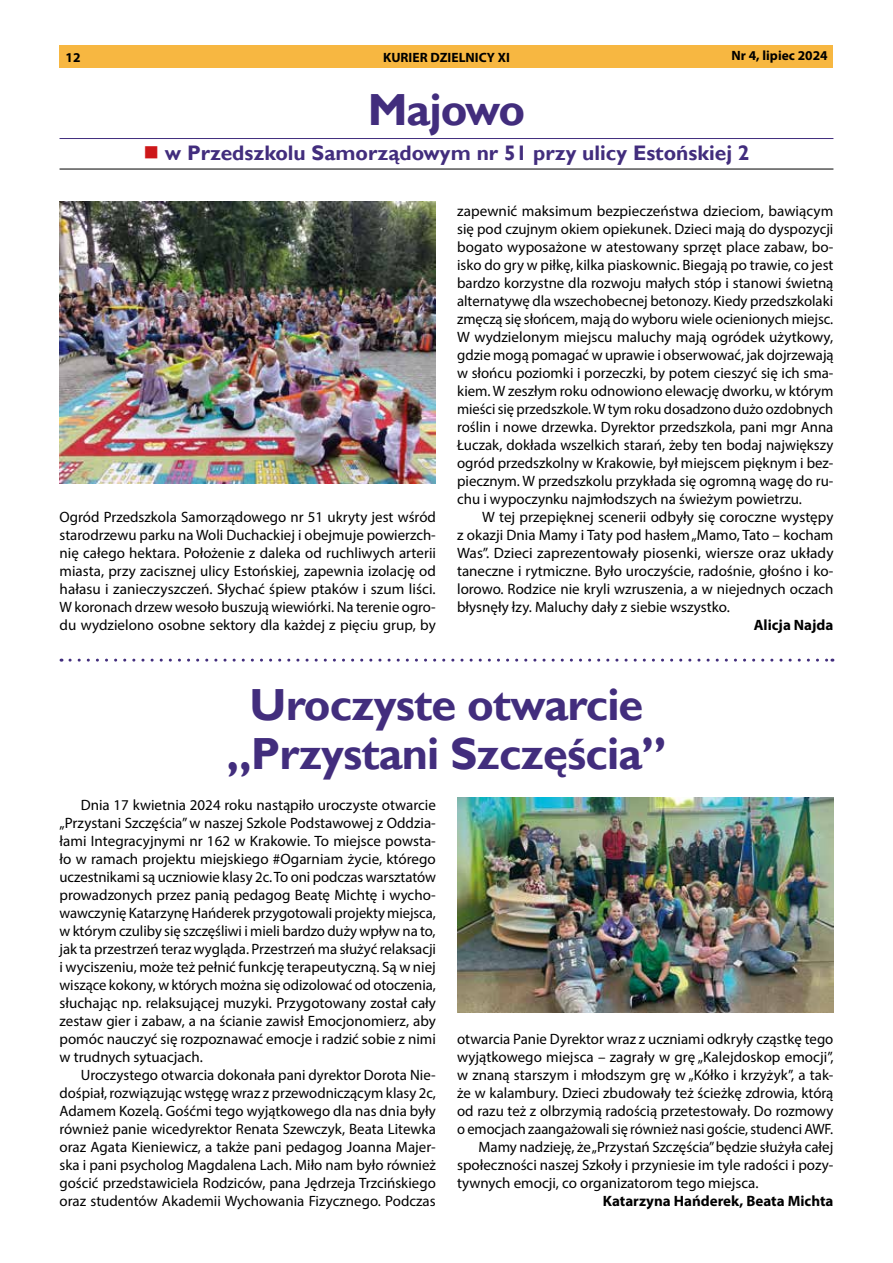
<style>
.page{position:relative;width:893px;height:1263px;background:#fff}
.page>*{position:absolute;margin:0;border:0;box-sizing:border-box;transform-origin:0 0}
.t1{font:700 45px/48.6px "Gill Sans";letter-spacing:-.02em;color:#422d7d;text-align:center}
.t2{font:700 21px "Gill Sans";color:#422d7d}
.t3{font:15px/18px "Myriad Pro";color:#000;text-align:justify}
.t4{font:700 15px "Myriad Pro";color:#000}
.t5{font:700 13.5px "Myriad Pro";color:#000}
</style>
<div class="page">
<div style="left:60px;top:46px;width:773px;height:22px;background:#f7b741"></div>
<img style="left:60px;top:201px;width:376px;height:282px">
<img style="left:457px;top:797px;width:376px;height:215px">
<hr style="left:60px;top:138px;width:773px;height:1px;background:#422d7d">
<hr style="left:60px;top:169px;width:773px;height:1px;background:#000">
<svg style="left:70px;top:659px;width:763px;height:3px"></svg>
<p class="t5" style="left:66px;top:49px;width:16px">12</p>
<p class="t5" style="left:383px;top:49px;width:128px">KURIER DZIELNICY XI</p>
<p class="t5" style="left:732px;top:46px;width:98px">Nr 4, lipiec 2024</p>
<h1 class="t1" style="left:368px;top:86px;width:159px">Majowo</h1>
<h2 class="t2" style="left:165px;top:140px;width:586px">w Przedszkolu Samorządowym nr 51 przy ulicy Estońskiej 2</h2>
<p class="t3" style="left:60px;top:508px;width:378px">Ogród Przedszkola Samorządowego nr 51 ukryty jest wśród starodrzewu parku na Woli Duchackiej i obejmuje powierzch&shy;nię całego hektara. Położenie z daleka od ruchliwych arterii miasta, przy zacisznej ulicy Estońskiej, zapewnia izolację od hałasu i zanieczyszczeń. Słychać śpiew ptaków i szum liści.<br>W koronach drzew wesoło buszują wiewiórki. Na terenie ogro&shy;du wydzielono osobne sektory dla każdej z pięciu grup, by</p>
<p class="t3" style="left:457px;top:202px;width:378px">zapewnić maksimum bezpieczeństwa dzieciom, bawiącym się pod czujnym okiem opiekunek. Dzieci mają do dyspozycji bogato wyposażone w atestowany sprzęt place zabaw, bo&shy;isko do gry w piłkę, kilka piaskownic. Biegają po trawie, co jest bardzo korzystne dla rozwoju małych stóp i stanowi świetną alternatywę dla wszechobecnej betonozy. Kiedy przedszkolaki zmęczą się słońcem, mają do wyboru wiele ocienionych miejsc.<br>W wydzielonym miejscu maluchy mają ogródek użytkowy, gdzie mogą pomagać w uprawie i obserwować, jak dojrzewają w słońcu poziomki i porzeczki, by potem cieszyć się ich sma&shy;kiem. W zeszłym roku odnowiono elewację dworku, w którym mieści się przedszkole. W tym roku dosadzono dużo ozdobnych roślin i nowe drzewka. Dyrektor przedszkola, pani mgr Anna Łuczak, dokłada wszelkich starań, żeby ten bodaj największy ogród przedszkolny w Krakowie, był miejscem pięknym i bez&shy;piecznym. W przedszkolu przykłada się ogromną wagę do ru&shy;chu i wypoczynku najmłodszych na świeżym powietrzu.</p>
<p class="t3" style="left:457px;top:508px;width:378px;text-indent:25px">W tej przepięknej scenerii odbyły się coroczne występy z okazji Dnia Mamy i Taty pod hasłem „Mamo, Tato – kocham Was”. Dzieci zaprezentowały piosenki, wiersze oraz układy taneczne i rytmiczne. Było uroczyście, radośnie, głośno i ko&shy;lorowo. Rodzice nie kryli wzruszenia, a w niejednych oczach błysnęły łzy. Maluchy dały z siebie wszystko.</p>
<p class="t4" style="left:754px;top:615px;width:81px">Alicja Najda</p>
<h1 class="t1" style="left:226px;top:682px;width:442px">Uroczyste otwarcie „Przystani Szczęścia”</h1>
<p class="t3" style="left:60px;top:796px;width:378px;text-indent:21px">Dnia 17 kwietnia 2024 roku nastąpiło uroczyste otwarcie „Przystani Szczęścia” w naszej Szkole Podstawowej z Oddzia&shy;łami Integracyjnymi nr 162 w Krakowie. To miejsce powsta&shy;ło w ramach projektu miejskiego #Ogarniam życie, którego uczestnikami są uczniowie klasy 2c. To oni podczas warsztatów prowadzonych przez panią pedagog Beatę Michtę i wycho&shy;wawczynię Katarzynę Hańderek przygotowali projekty miejsca, w którym czuliby się szczęśliwi i mieli bardzo duży wpływ na to, jak ta przestrzeń teraz wygląda. Przestrzeń ma służyć relaksacji i wyciszeniu, może też pełnić funkcję terapeutyczną. Są w niej wiszące kokony, w których można się odizolować od otoczenia, słuchając np. relaksującej muzyki. Przygotowany został cały zestaw gier i zabaw, a na ścianie zawisł Emocjonomierz, aby pomóc nauczyć się rozpoznawać emocje i radzić sobie z nimi w trudnych sytuacjach.</p>
<p class="t3" style="left:60px;top:1066px;width:378px;text-indent:21px">Uroczystego otwarcia dokonała pani dyrektor Dorota Nie&shy;dośpiał, rozwiązując wstęgę wraz z przewodniczącym klasy 2c, Adamem Kozelą. Gośćmi tego wyjątkowego dla nas dnia były również panie wicedyrektor Renata Szewczyk, Beata Litewka oraz Agata Kieniewicz, a także pani pedagog Joanna Majer&shy;ska i pani psycholog Magdalena Lach. Miło nam było również gościć przedstawiciela Rodziców, pana Jędrzeja Trzcińskiego oraz studentów Akademii Wychowania Fizycznego. Podczas</p>
<p class="t3" style="left:457px;top:1030px;width:378px">otwarcia Panie Dyrektor wraz z uczniami odkryły cząstkę tego</p>
<p class="t3" style="left:457px;top:1048px;width:378px">wyjątkowego miejsca – zagrały w grę „Kalejdoskop emocji”,</p>
<p class="t3" style="left:457px;top:1066px;width:378px">w znaną starszym i młodszym grę w „Kółko i krzyżyk”, a tak-</p>
<p class="t3" style="left:457px;top:1084px;width:378px">że w kalambury. Dzieci zbudowały też ścieżkę zdrowia, którą</p>
<p class="t3" style="left:457px;top:1102px;width:378px">od razu też z olbrzymią radością przetestowały. Do rozmowy</p>
<p class="t3" style="left:457px;top:1120px;width:378px">o emocjach zaangażowali się również nasi goście, studenci AWF.</p>
<p class="t3" style="left:478px;top:1138px;width:356px">Mamy nadzieję, że „Przystań Szczęścia” będzie służyła całej</p>
<p class="t3" style="left:457px;top:1156px;width:378px">społeczności naszej Szkoły i przyniesie im tyle radości i pozy-</p>
<p class="t3" style="left:457px;top:1174px;width:303px">tywnych emocji, co organizatorom tego miejsca.</p>
<p class="t4" style="left:603px;top:1191px;width:232px">Katarzyna Hańderek, Beata Michta</p>
</div>
